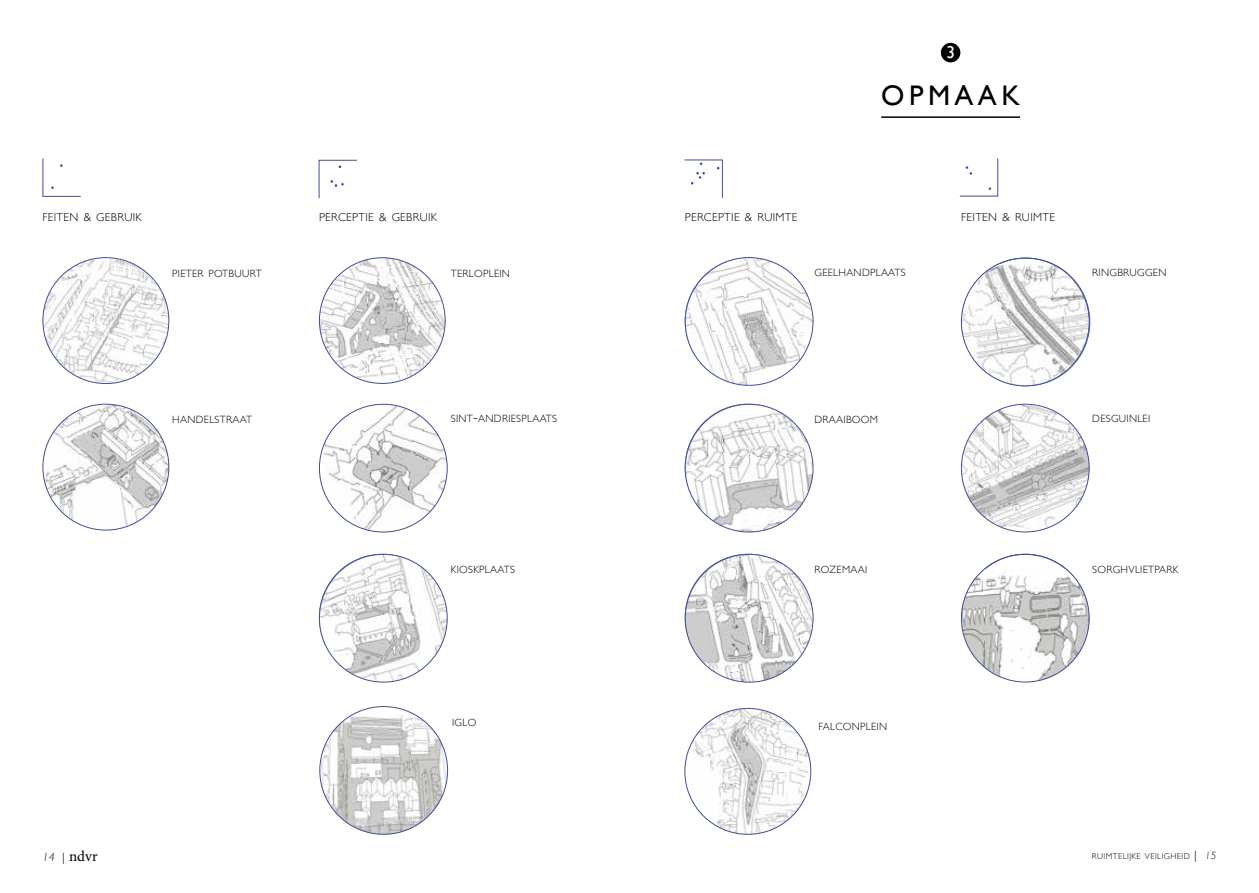
<style>
.page{position:relative;width:1259px;height:893px;background:#fff}
.page>*{position:absolute;margin:0;border:0;box-sizing:border-box;transform-origin:0 0}
.t1{font:28.35px "Gill Sans";letter-spacing:.155em;color:#000}
.t2{font:17.25px "Gill Sans";color:#fff}
.t3{font:15px "Minion Pro";color:#000}
.t4{font:300 11.55px "Gill Sans";letter-spacing:.03em;color:#000}
.t5{font:300 10.5px "Gill Sans";letter-spacing:.03em;color:#000}
.t6{font:300 8.4px "Gill Sans";letter-spacing:.055em;color:#000}
.s1{font-size:12px}
.s2{font-size:15px}
.s3{font-family:"Gill Sans";font-weight:300;font-style:italic;font-size:12px}
.s4{font-family:"Gill Sans";font-weight:300;font-size:12px}
.s5{font-style:italic;font-size:10.5px}
</style>
<div class="page">
<img style="left:43px;top:404px;width:126px;height:126px;border-radius:62px">
<img style="left:685px;top:708px;width:126px;height:126px;border-radius:63px">
<img style="left:43px;top:258px;width:126px;height:126px;border-radius:63px">
<img style="left:319px;top:258px;width:126px;height:125px;border-radius:63px">
<img style="left:319px;top:405px;width:128px;height:127px">
<img style="left:319px;top:554px;width:128px;height:128px;border-radius:64px">
<img style="left:685px;top:258px;width:128px;height:127px">
<img style="left:685px;top:404px;width:128px;height:128px;border-radius:64px">
<img style="left:685px;top:554px;width:128px;height:128px;border-radius:64px">
<img style="left:320px;top:707px;width:127px;height:127px">
<img style="left:961px;top:405px;width:128px;height:127px">
<img style="left:961px;top:264px;width:128px;height:122px">
<img style="left:961px;top:569px;width:128px;height:112px">
<svg style="left:42px;top:158px;width:39px;height:39px"></svg>
<svg style="left:318px;top:159px;width:39px;height:40px"></svg>
<svg style="left:684px;top:159px;width:39px;height:39px"></svg>
<svg style="left:959px;top:158px;width:39px;height:39px"></svg>
<hr style="left:881px;top:116px;width:139px;height:2px;background:#000">
<div style="left:941px;top:43px;width:19px;height:19px;background:#000;border-radius:50%"></div>
<h2 class="t2" style="left:946px;top:42px;width:10px">3</h2>
<p class="t4" style="left:43px;top:208px;width:101px">FEITEN <span class="s1">&amp;</span> GEBRUIK</p>
<p class="t5" style="left:172px;top:265px;width:91px">PIETER POTBUURT</p>
<p class="t5" style="left:172px;top:411px;width:81px">HANDELSTRAAT</p>
<h1 class="t1" style="left:881px;top:79px;width:140px">OPMAAK</h1>
<p class="t4" style="left:319px;top:208px;width:119px">PERCEPTIE <span class="s1">&amp;</span> GEBRUIK</p>
<p class="t4" style="left:685px;top:208px;width:114px">PERCEPTIE <span class="s1">&amp;</span> RUIMTE</p>
<p class="t4" style="left:961px;top:208px;width:95px">FEITEN <span class="s1">&amp;</span> RUIMTE</p>
<p class="t5" style="left:451px;top:265px;width:61px">TERLOPLEIN</p>
<p class="t5" style="left:814px;top:264px;width:93px">GEELHANDPLAATS</p>
<p class="t5" style="left:1092px;top:264px;width:76px">RINGBRUGGEN</p>
<p class="t5" style="left:451px;top:410px;width:108px">SINT<span class="s2">-</span>ANDRIESPLAATS</p>
<p class="t5" style="left:814px;top:411px;width:65px">DRAAIBOOM</p>
<p class="t5" style="left:1092px;top:410px;width:59px">DESGUINLEI</p>
<p class="t5" style="left:451px;top:561px;width:66px">KIOSKPLAATS</p>
<p class="t5" style="left:814px;top:561px;width:54px">ROZEMAAI</p>
<p class="t5" style="left:1092px;top:561px;width:88px">SORGHVLIETPARK</p>
<p class="t5" style="left:452px;top:714px;width:26px">IGLO</p>
<p class="t5" style="left:818px;top:718px;width:70px">FALCONPLEIN</p>
<h3 class="t3" style="left:43px;top:846px;width:57px"><span class="s3">14</span> <span class="s4">|</span> ndvr</h3>
<p class="t6" style="left:1092px;top:849px;width:126px">RUIMTELIJKE VEILIGHEID <span class="s1">|</span> <span class="s5">15</span></p>
</div>
